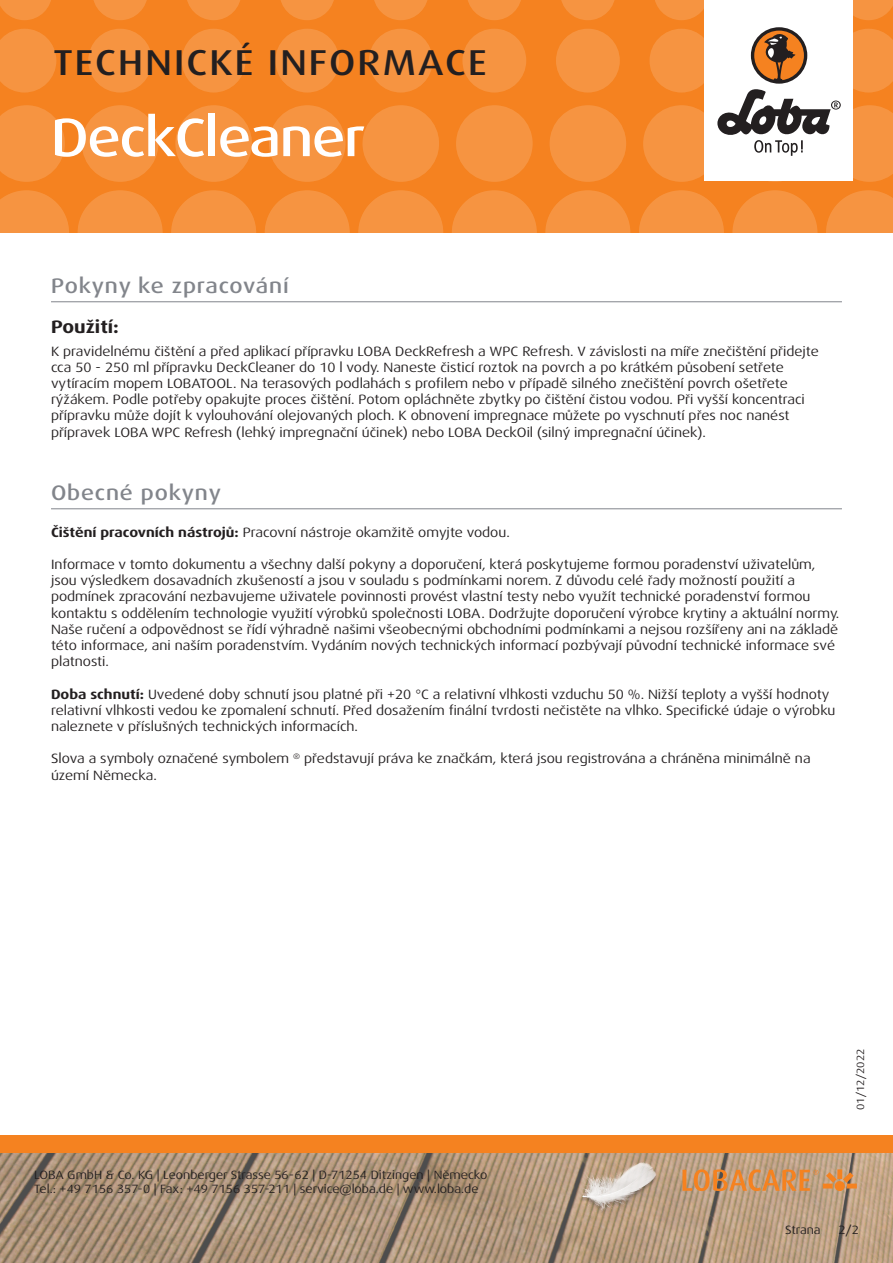
<style>
.page{position:relative;width:893px;height:1263px;background:#fff}
.page>*{position:absolute;margin:0;border:0;box-sizing:border-box;transform-origin:0 0}
.t1{font:500 expanded 54px "Dax Pro";letter-spacing:-.025em;color:#fff}
.t2{font:500 expanded 36px "Dax Pro";letter-spacing:.06em;color:#231f20}
.Titel_grau{font:500 expanded 21px "Dax Pro";letter-spacing:.04em;color:#82858b}
.t3{font:700 expanded 18px "Dax Pro";color:#231f20}
.Text{font:expanded 13.5px/16.2px "Dax Pro";color:#231f20}
.t4{font:expanded 12px/14.4px "Dax Pro";color:#231f20}
.t5{font:expanded 10.5px "Dax Pro";color:#231f20}
.s1{font-weight:700}
</style>
<div class="page">
<div style="left:0;top:0;width:893px;height:233px;background:#f58220"></div>
<svg style="left:0;top:190px;width:69px;height:43px"></svg>
<svg style="left:78px;top:190px;width:85px;height:85px;fill:#f69441"></svg>
<svg style="left:171px;top:190px;width:85px;height:85px;fill:#f69441"></svg>
<svg style="left:265px;top:190px;width:85px;height:85px;fill:#f69441"></svg>
<svg style="left:358px;top:190px;width:85px;height:85px;fill:#f69441"></svg>
<svg style="left:545px;top:190px;width:85px;height:85px;fill:#f69441"></svg>
<svg style="left:452px;top:190px;width:85px;height:85px;fill:#f69441"></svg>
<svg style="left:732px;top:190px;width:85px;height:85px;fill:#f69441"></svg>
<svg style="left:639px;top:190px;width:85px;height:85px;fill:#f69441"></svg>
<svg style="left:826px;top:190px;width:67px;height:43px"></svg>
<svg style="left:0;top:105px;width:65px;height:77px"></svg>
<svg style="left:82px;top:105px;width:76px;height:77px"></svg>
<svg style="left:175px;top:105px;width:77px;height:77px"></svg>
<svg style="left:269px;top:105px;width:76px;height:77px"></svg>
<svg style="left:456px;top:105px;width:77px;height:77px"></svg>
<svg style="left:362px;top:105px;width:77px;height:77px"></svg>
<svg style="left:550px;top:105px;width:76px;height:77px"></svg>
<svg style="left:0;top:29px;width:56px;height:63px"></svg>
<svg style="left:182px;top:29px;width:64px;height:63px"></svg>
<svg style="left:88px;top:29px;width:64px;height:63px"></svg>
<svg style="left:275px;top:29px;width:64px;height:63px"></svg>
<svg style="left:462px;top:29px;width:64px;height:63px"></svg>
<svg style="left:369px;top:29px;width:64px;height:63px"></svg>
<svg style="left:556px;top:29px;width:64px;height:63px"></svg>
<svg style="left:0;top:0;width:51px;height:20px"></svg>
<svg style="left:187px;top:0;width:53px;height:20px"></svg>
<svg style="left:468px;top:0;width:53px;height:20px"></svg>
<svg style="left:655px;top:0;width:49px;height:20px"></svg>
<svg style="left:93px;top:0;width:54px;height:20px"></svg>
<svg style="left:374px;top:0;width:54px;height:20px"></svg>
<svg style="left:281px;top:0;width:53px;height:20px"></svg>
<svg style="left:561px;top:0;width:54px;height:20px"></svg>
<svg style="left:853px;top:0;width:40px;height:20px"></svg>
<img style="left:0;top:1152px;width:893px;height:111px">
<div style="left:0;top:1135px;width:893px;height:17px;background:#f58220"></div>
<div style="left:704px;top:0;width:149px;height:181px;background:#fff"></div>
<svg style="left:643px;top:29px;width:250px;height:153px"></svg>
<img style="left:578px;top:1161px;width:82px;height:81px">
<svg style="left:682px;top:1169px;width:175px;height:22px;background:#d0935c"></svg>
<hr style="left:51px;top:508px;width:791px;height:1px;background:#82858b">
<hr style="left:51px;top:301px;width:791px;height:1px;background:#82858b">
<h2 class="t2" style="left:53px;top:40px;width:435px">TECHNICKÉ INFORMACE</h2>
<p class="t1" style="left:51px;top:103px;width:315px">DeckCleaner</p>
<p class="Titel_grau" style="left:51px;top:272px;width:239px">Pokyny ke zpracování</p>
<p class="t3" style="left:51px;top:315px;width:69px">Použití:</p>
<p class="Text" style="left:51px;top:343px;width:769px">K pravidelnému čištění a před aplikací přípravku LOBA DeckRefresh a WPC Refresh. V závislosti na míře znečištění přidejte cca 50 - 250 ml přípravku DeckCleaner do 10 l vody. Naneste čisticí roztok na povrch a po krátkém působení setřete vytíracím mopem LOBATOOL. Na terasových podlahách s profilem nebo v případě silného znečištění povrch ošetřete rýžákem. Podle potřeby opakujte proces čištění. Potom opláchněte zbytky po čištění čistou vodou. Při vyšší koncentraci přípravku může dojít k vylouhování olejovaných ploch. K obnovení impregnace můžete po vyschnutí přes noc nanést přípravek LOBA WPC Refresh (lehký impregnační účinek) nebo LOBA DeckOil (silný impregnační účinek).</p>
<p class="Titel_grau" style="left:51px;top:479px;width:171px">Obecné pokyny</p>
<p class="Text" style="left:51px;top:524px;width:460px"><span class="s1">Čištění pracovních nástrojů:</span> Pracovní nástroje okamžitě omyjte vodou.</p>
<p class="Text" style="left:51px;top:556px;width:790px">Informace v tomto dokumentu a všechny další pokyny a doporučení, která poskytujeme formou poradenství uživatelům, jsou výsledkem dosavadních zkušeností a jsou v souladu s podmínkami norem. Z důvodu celé řady možností použití a podmínek zpracování nezbavujeme uživatele povinnosti provést vlastní testy nebo využít technické poradenství formou kontaktu s oddělením technologie využití výrobků společnosti LOBA. Dodržujte doporučení výrobce krytiny a aktuální normy.<br>Naše ručení a odpovědnost se řídí výhradně našimi všeobecnými obchodními podmínkami a nejsou rozšířeny ani na základě této informace, ani naším poradenstvím. Vydáním nových technických informací pozbývají původní technické informace své platnosti.</p>
<p class="Text" style="left:51px;top:686px;width:786px"><span class="s1">Doba schnutí:</span> Uvedené doby schnutí jsou platné při +20 °C a relativní vlhkosti vzduchu 50 %. Nižší teploty a vyšší hodnoty relativní vlhkosti vedou ke zpomalení schnutí. Před dosažením finální tvrdosti nečistěte na vlhko. Specifické údaje o výrobku naleznete v příslušných technických informacích.</p>
<p class="Text" style="left:51px;top:751px;width:761px">Slova a symboly označené symbolem <sup>®</sup> představují práva ke značkám, která jsou registrována a chráněna minimálně na území Německa.</p>
<p class="t4" style="left:34px;top:1167px;width:455px">LOBA GmbH &amp; Co. KG | Leonberger Strasse 56-62 | D-71254 Ditzingen | Německo<br>Tel.: +49 7156 357-0 | Fax: +49 7156 357-211 | service@loba.de | www.loba.de</p>
<p class="t5" style="left:854px;top:1110px;width:63px;rotate:-90deg">01/12/2022</p>
<p class="t4" style="left:785px;top:1223px;width:37px">Strana</p>
<p class="t4" style="left:838px;top:1223px;width:22px">2/2</p>
</div>
